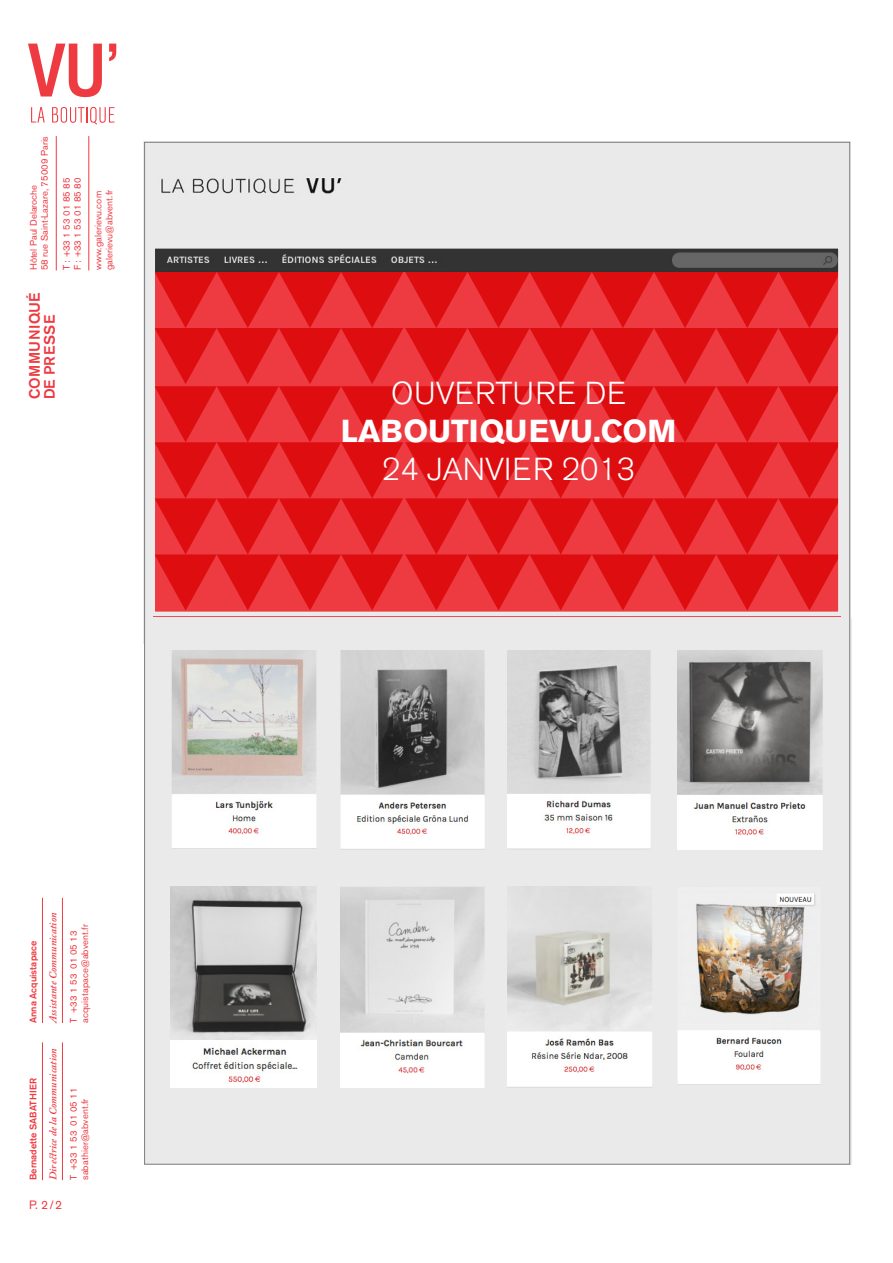
<style>
.page{position:relative;width:893px;height:1263px;background:#fff}
.page>*{position:absolute;margin:0;border:0;box-sizing:border-box;transform-origin:0 0}
.legende{font:700 31.5px "Akzidenz Grotesk BE";color:#fff}
.legende-2{font:300 31.5px "Akzidenz Grotesk BE";color:#fff}
.legende-3{font:300 31.5px "Akzidenz Grotesk BE";letter-spacing:.02em;color:#fff}
.t1{font:500 15px/15px "Akzidenz Grotesk BE";letter-spacing:.02em;color:#ee3a41}
.t2{font:12px "Akzidenz Grotesk BE";color:#ee3a41}
.t3{font:italic 600 10.5px "Adobe Caslon Pro";letter-spacing:.01em;color:#ee3a41}
.t4{font:9.45px/10.9px "Akzidenz Grotesk BE";letter-spacing:.01em;color:#ee3a41}
.t5{font:500 9.45px "Akzidenz Grotesk BE";color:#ee3a41}
</style>
<div class="page">
<hr style="left:42px;top:1042px;width:1px;height:138px;background:#ee3a41">
<hr style="left:62px;top:1042px;width:1px;height:138px;background:#ee3a41">
<hr style="left:42px;top:898px;width:1px;height:125px;background:#ee3a41">
<hr style="left:62px;top:898px;width:1px;height:125px;background:#ee3a41">
<hr style="left:56px;top:136px;width:1px;height:134px;background:#ee3a41">
<hr style="left:88px;top:136px;width:1px;height:134px;background:#ee3a41">
<svg style="left:28px;top:44px;width:74px;height:53px"></svg>
<svg style="left:109px;top:44px;width:7px;height:17px"></svg>
<svg style="left:31px;top:107px;width:14px;height:16px"></svg>
<svg style="left:52px;top:107px;width:63px;height:18px"></svg>
<img style="left:146px;top:144px;width:702px;height:474px">
<div style="left:145px;top:618px;width:706px;height:547px;background:#eaeaea"></div>
<img style="left:171px;top:651px;width:146px;height:198px">
<img style="left:677px;top:651px;width:146px;height:199px">
<img style="left:171px;top:886px;width:146px;height:201px">
<img style="left:340px;top:651px;width:145px;height:199px">
<img style="left:507px;top:886px;width:145px;height:201px">
<img style="left:678px;top:893px;width:142px;height:192px">
<svg style="left:156px;top:272px;width:682px;height:338px;background:#e52328"></svg>
<div style="left:151px;top:244px;width:692px;height:372px;border:4px solid #eaeaea"></div>
<img style="left:507px;top:651px;width:144px;height:197px">
<img style="left:340px;top:887px;width:145px;height:200px">
<p class="t4" style="left:28px;top:270px;width:136px;rotate:-90deg">Hôtel Paul Delaroche<br>58 rue Saint-Lazare, 75009 Paris</p>
<p class="t4" style="left:61px;top:270px;width:94px;rotate:-90deg">T : +33 1 53 01 85 85<br>F : +33 1 53 01 85 80</p>
<p class="t4" style="left:93px;top:270px;width:82px;rotate:-90deg">www.galerievu.com galerievu@abvent.fr</p>
<h2 class="t1" style="left:27px;top:399px;width:108px;rotate:-90deg">COMMUNIQUÉ<br>DE PRESSE</h2>
<p class="t5" style="left:27px;top:1023px;width:84px;rotate:-90deg">Anna Acquistapace</p>
<p class="t5" style="left:27px;top:1180px;width:104px;rotate:-90deg">Bernadette SABATHIER</p>
<p class="t3" style="left:47px;top:1023px;width:112px;rotate:-90deg">Assistante Communication</p>
<p class="t4" style="left:68px;top:1023px;width:100px;rotate:-90deg">T +33 1 53 01 05 13 acquistapace@abvent.fr</p>
<p class="t3" style="left:47px;top:1180px;width:133px;rotate:-90deg">Directrice de la Communication</p>
<p class="t4" style="left:68px;top:1180px;width:94px;rotate:-90deg">T +33 1 53 01 05 11 sabathier@abvent.fr</p>
<p class="t2" style="left:29px;top:1197px;width:35px">P. 2/2</p>
<p class="legende-3" style="left:391px;top:375px;width:237px">OUVERTURE DE</p>
<p class="legende" style="left:341px;top:413px;width:337px">LABOUTIQUEVU.COM</p>
<p class="legende-2" style="left:382px;top:451px;width:255px">24 JANVIER 2013</p>
</div>
